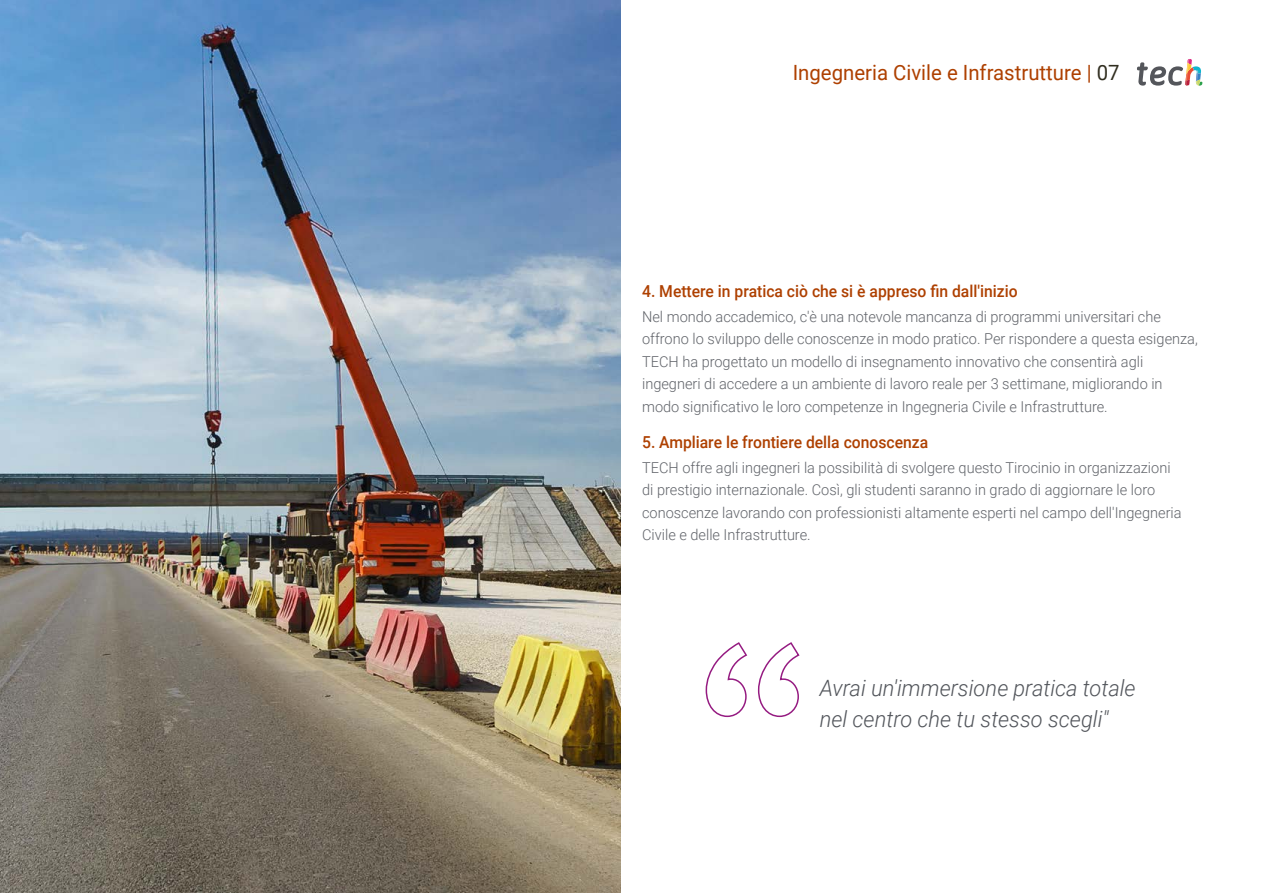
<style>
.page{position:relative;width:1263px;height:893px;background:#fff}
.page>*{position:absolute;margin:0;border:0;box-sizing:border-box;transform-origin:0 0}
.t1{font:italic 300 22.5px/31.5px "Roboto";color:#52555b}
.t2{font:21px "Roboto";color:#ae4000}
.t3{font:500 16.5px "Roboto";color:#ae4000;scale:.95 1}
.t4{font:300 15px/22.5px "Roboto";color:#61646a}
.s1{color:#312e20}
</style>
<div class="page">
<svg style="left:705px;top:642px;width:95px;height:76px"></svg>
<img style="left:0;top:0;width:621px;height:893px">
<svg style="left:1137px;top:59px;width:65px;height:27px"></svg>
<h2 class="t2" style="left:793px;top:57px;width:328px">Ingegneria Civile e Infrastrutture | <span class="s1">07</span></h2>
<p class="t3" style="left:642px;top:280px;width:397px">4. Mettere in pratica ciò che si è appreso fin dall'inizio</p>
<p class="t4" style="left:642px;top:305px;width:557px">Nel mondo accademico, c'è una notevole mancanza di programmi universitari che offrono lo sviluppo delle conoscenze in modo pratico. Per rispondere a questa esigenza, TECH ha progettato un modello di insegnamento innovativo che consentirà agli ingegneri di accedere a un ambiente di lavoro reale per 3 settimane, migliorando in modo significativo le loro competenze in Ingegneria Civile e Infrastrutture.</p>
<p class="t3" style="left:642px;top:431px;width:303px">5. Ampliare le frontiere della conoscenza</p>
<p class="t4" style="left:642px;top:456px;width:541px">TECH offre agli ingegneri la possibilità di svolgere questo Tirocinio in organizzazioni di prestigio internazionale. Così, gli studenti saranno in grado di aggiornare le loro conoscenze lavorando con professionisti altamente esperti nel campo dell'Ingegneria Civile e delle Infrastrutture.</p>
<h1 class="t1" style="left:820px;top:671px;width:317px">Avrai un'immersione pratica totale nel centro che tu stesso scegli"</h1>
</div>
